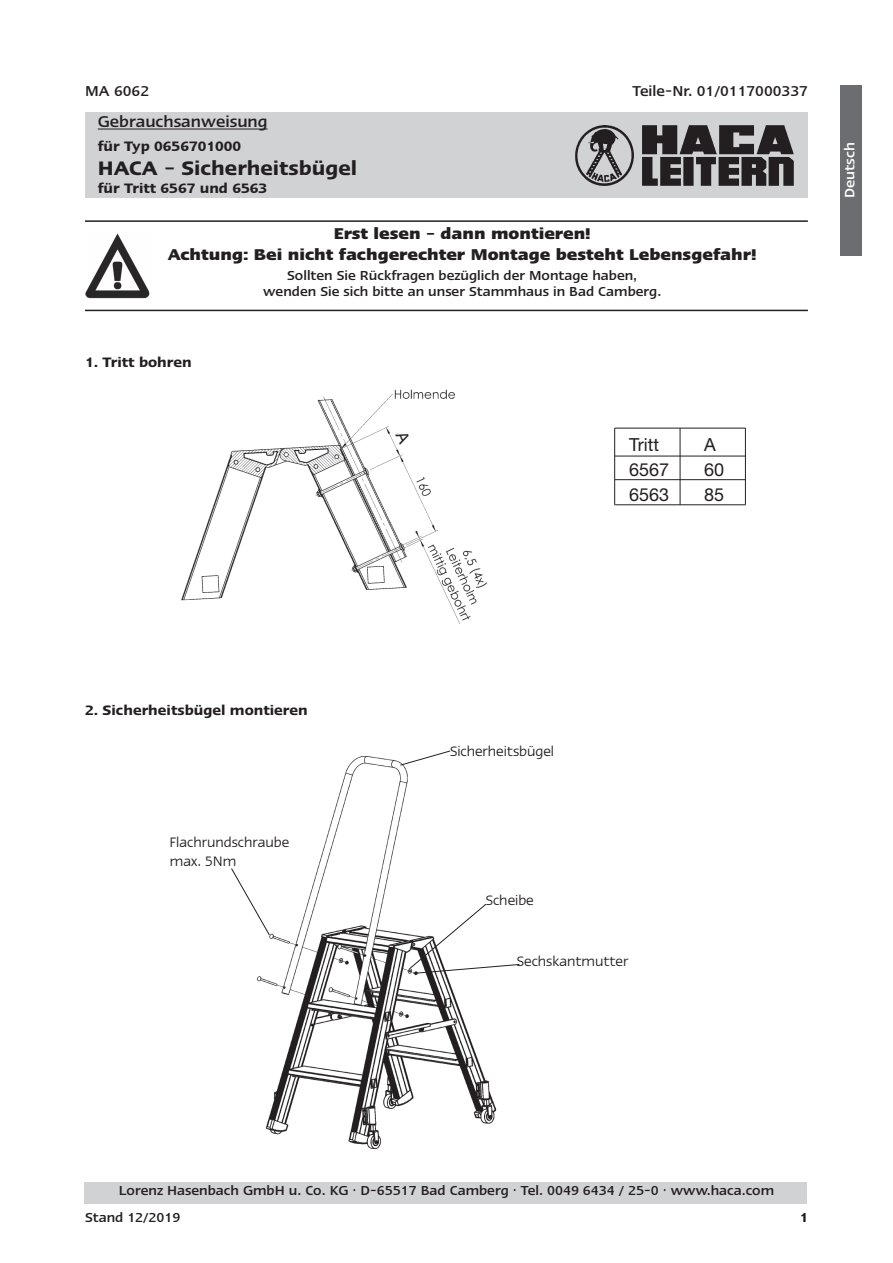
<style>
.page{position:relative;width:893px;height:1263px;background:#fff}
.page>*{position:absolute;margin:0;border:0;box-sizing:border-box;transform-origin:0 0}
.t1{font:600 22.5px "Linotype Ergo";color:#231f20}
.t2{font:700 18px/21px "Linotype Ergo";color:#231f20;text-align:center}
.t3{font:500 18px "Linotype Ergo";color:#231f20}
.t4{font:18px "Helvetica Neue LT";color:#231f20}
.t5{font:500 16.5px "Linotype Ergo";color:#231f20}
.t6{font:600 15.75px "Linotype Ergo";color:#231f20}
.t7{font:15.75px/18.9px "Linotype Ergo";color:#231f20}
.t8{font:500 15.75px "Linotype Ergo";color:#fff}
.t9{font:500 15px/16.5px "Linotype Ergo";color:#231f20;text-align:center}
.t10{font:600 15px "Linotype Ergo";color:#231f20}
</style>
<div class="page">
<div style="left:85px;top:113px;width:723px;height:85px;background:#d1d2d4"></div>
<img style="left:575px;top:125px;width:218px;height:60px">
<hr style="left:98px;top:129px;width:170px;height:1px;background:#231f20">
<hr style="left:85px;top:220px;width:723px;height:2px;background:#231f20">
<hr style="left:85px;top:310px;width:723px;height:1px;background:#231f20">
<div style="left:840px;top:85px;width:21px;height:170px;background:#6c6d70"></div>
<img style="left:85px;top:234px;width:65px;height:64px">
<div style="left:84px;top:1182px;width:723px;height:21px;background:#d1d2d4"></div>
<img style="left:257px;top:756px;width:240px;height:393px">
<img style="left:181px;top:389px;width:306px;height:235px">
<svg style="left:231px;top:867px;width:39px;height:69px"></svg>
<svg style="left:399px;top:750px;width:52px;height:16px"></svg>
<svg style="left:408px;top:903px;width:112px;height:71px"></svg>
<hr style="left:615px;top:428px;width:130px;height:1px;background:#231f20">
<hr style="left:615px;top:479px;width:130px;height:1px;background:#231f20">
<hr style="left:615px;top:456px;width:130px;height:1px;background:#231f20">
<hr style="left:614px;top:428px;width:1px;height:77px;background:#231f20">
<hr style="left:615px;top:504px;width:130px;height:1px;background:#231f20">
<hr style="left:680px;top:428px;width:1px;height:77px;background:#231f20">
<hr style="left:745px;top:428px;width:1px;height:77px;background:#231f20">
<svg style="left:393px;top:428px;width:22px;height:19px"></svg>
<p class="t5" style="left:85px;top:85px;width:66px">MA 6062</p>
<p class="t5" style="left:632px;top:85px;width:177px">Teile-Nr. 01/0117000337</p>
<p class="t3" style="left:98px;top:115px;width:171px">Gebrauchsanweisung</p>
<p class="t6" style="left:98px;top:141px;width:145px">für Typ 0656701000</p>
<h1 class="t1" style="left:98px;top:160px;width:261px">HACA – Sicherheitsbügel</h1>
<p class="t6" style="left:98px;top:183px;width:171px">für Tritt 6567 und 6563</p>
<p class="t2" style="left:168px;top:225px;width:590px">Erst lesen – dann montieren!<br>Achtung: Bei nicht fachgerechter Montage besteht Lebensgefahr!</p>
<p class="t9" style="left:263px;top:268px;width:400px">Sollten Sie Rückfragen bezüglich der Montage haben, wenden Sie sich bitte an unser Stammhaus in Bad Camberg.</p>
<p class="t6" style="left:85px;top:357px;width:108px">1. Tritt bohren</p>
<p class="t4" style="left:629px;top:438px;width:32px">Tritt</p>
<p class="t4" style="left:704px;top:438px;width:13px">A</p>
<p class="t4" style="left:629px;top:463px;width:42px">6567</p>
<p class="t4" style="left:704px;top:463px;width:22px">60</p>
<p class="t4" style="left:629px;top:488px;width:42px">6563</p>
<p class="t4" style="left:704px;top:488px;width:22px">85</p>
<p class="t8" style="left:844px;top:198px;width:57px;rotate:-90deg">Deutsch</p>
<p class="t6" style="left:85px;top:705px;width:224px">2. Sicherheitsbügel montieren</p>
<p class="t7" style="left:170px;top:834px;width:121px">Flachrundschraube max. 5Nm</p>
<p class="t7" style="left:450px;top:742px;width:106px">Sicherheitsbügel</p>
<p class="t7" style="left:486px;top:892px;width:49px">Scheibe</p>
<p class="t7" style="left:517px;top:953px;width:113px">Sechskantmutter</p>
<p class="t9" style="left:85px;top:1179px;width:691px;line-height:26.4px;text-align:left;text-indent:34px">Lorenz Hasenbach GmbH u. Co. KG · D-65517 Bad Camberg · Tel. 0049 6434 / 25-0 · www.haca.com<br>Stand 12/2019</p>
<p class="t10" style="left:800px;top:1212px;width:10px">1</p>
</div>
